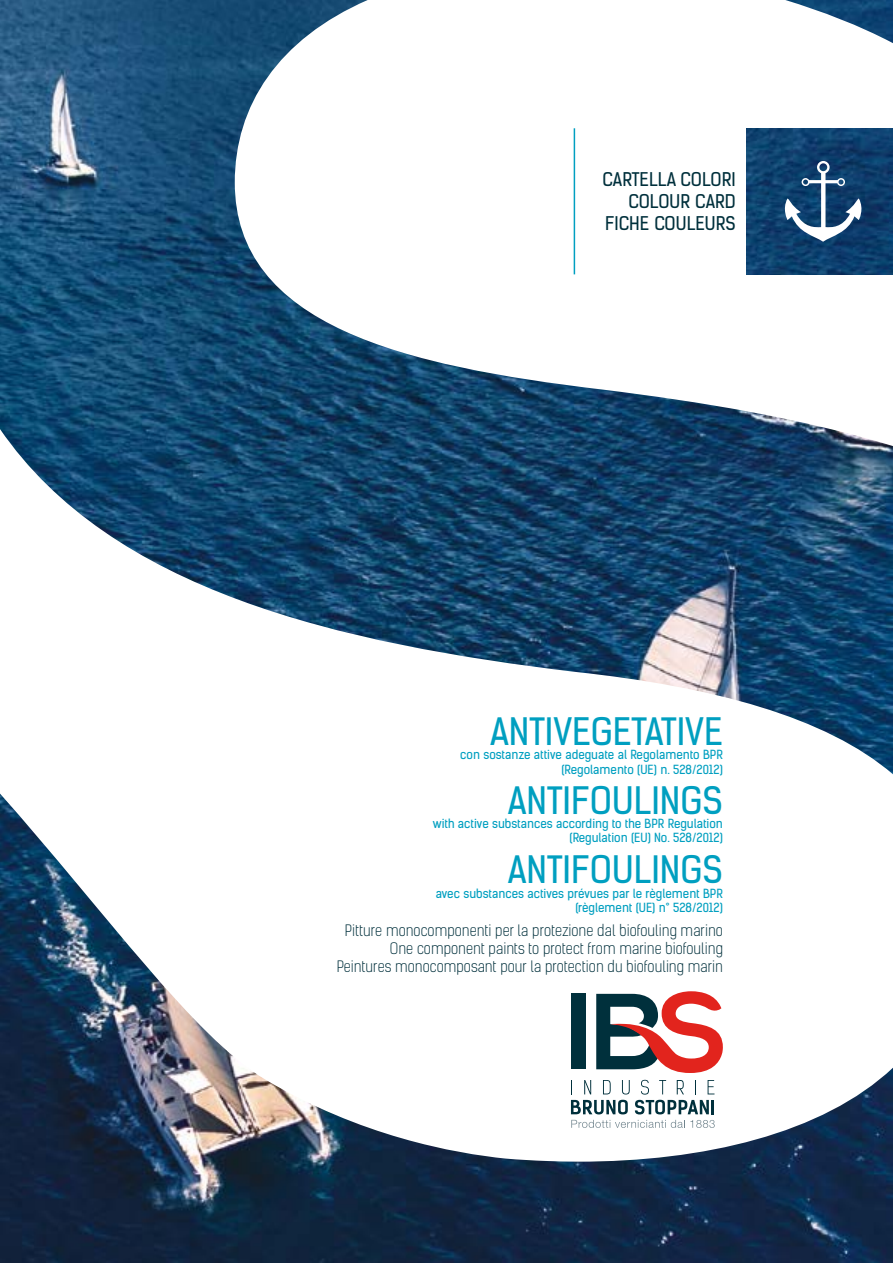
<style>
.page{position:relative;width:893px;height:1263px;background:#fff}
.page>*{position:absolute;margin:0;border:0;box-sizing:border-box;transform-origin:0 0}
.t1{font:36px "Kelson Sans Regular BG";color:#009fc0}
.t2{font:18px/21.6px "Kelson Sans Regular BG";color:#00303c;text-align:right}
.t3{font:15px/18px "Kelson Sans Light BG";color:#00303c;text-align:right}
.t4{font:12px/14.4px "Kelson Sans Regular BG";color:#009fc0;text-align:right}
</style>
<div class="page">
<img style="left:0;top:0;width:893px;height:1263px">
<h2 class="t2" style="left:602px;top:169px;width:135px">CARTELLA COLORI<br>COLOUR CARD<br>FICHE COULEURS</h2>
<h1 class="t1" style="left:490px;top:709px;width:234px">ANTIVEGETATIVE</h1>
<p class="t4" style="left:460px;top:747px;width:264px">con sostanze attive adeguate al Regolamento BPR (Regolamento (UE) n. 528/2012)</p>
<h1 class="t1" style="left:508px;top:778px;width:217px">ANTIFOULINGS</h1>
<p class="t4" style="left:433px;top:816px;width:292px">with active substances according to the BPR Regulation (Regulation (EU) No. 528/2012)</p>
<h1 class="t1" style="left:508px;top:847px;width:217px">ANTIFOULINGS</h1>
<p class="t4" style="left:436px;top:886px;width:289px">avec substances actives prévues par le règlement BPR (règlement (UE) n° 528/2012)</p>
<p class="t3" style="left:337px;top:921px;width:388px">Pitture monocomponenti per la protezione dal biofouling marino<br>One component paints to protect from marine biofouling<br>Peintures monocomposant pour la protection du biofouling marin</p>
</div>
